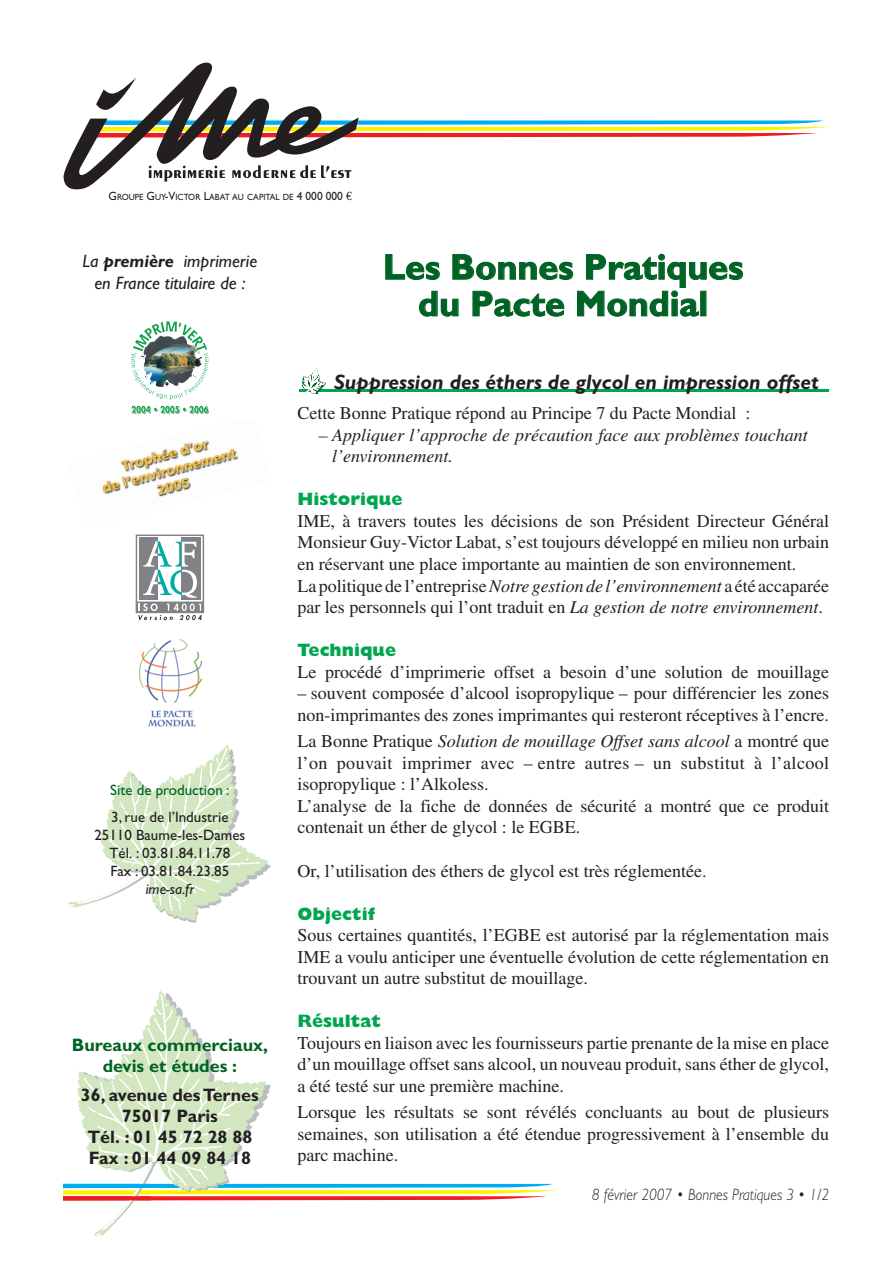
<style>
.page{position:relative;width:893px;height:1263px;background:#fff}
.page>*{position:absolute;margin:0;border:0;box-sizing:border-box;transform-origin:0 0}
.t1{font:700 36px/36.6px "Gill Sans";color:#006224;text-align:center}
.t2{font:italic 700 21px "Gill Sans";color:#231f20}
.t3{font:18px/21.6px "Times";color:#231f20}
.t4{font:italic 18px/21.6px "Times";color:#231f20}
.t5{font:700 18px/21px "Gill Sans";color:#231f20;text-align:center}
.t6{font:italic 18px/21.6px "Gill Sans";color:#231f20;text-align:center}
.t7{font:800 18px "Gill Sans";color:#00a54f}
.t8{font:700 18px/21px "Gill Sans";color:#006224;text-align:center}
.t9{font:italic 300 16.5px "Gill Sans";color:#231f20;scale:.9 1}
.t10{font:15px/18px "Gill Sans";color:#231f20;text-align:center}
.t11{font:15px "Gill Sans";color:#006224}
.t12{font:italic 15px "Gill Sans";color:#231f20}
.t13{font:9px "Gill Sans";color:#231f20;scale:.95 1}
.s1{font-size:12px}
.s2{font-family:"Euro Serif";font-size:12px}
.s3{font-weight:700}
.s4{font-style:italic}
</style>
<div class="page">
<svg style="left:64px;top:63px;width:765px;height:126px"></svg>
<hr style="left:299px;top:389px;width:530px;height:3px;background:#00a54f">
<svg style="left:300px;top:368px;width:26px;height:29px"></svg>
<svg style="left:64px;top:994px;width:492px;height:242px"></svg>
<img style="left:102px;top:440px;width:137px;height:57px">
<svg style="left:68px;top:744px;width:203px;height:179px"></svg>
<img style="left:131px;top:321px;width:78px;height:93px">
<div style="left:136px;top:602px;width:68px;height:11px;border:1px solid #808285"></div>
<div style="left:136px;top:535px;width:68px;height:68px;border:1px solid #808285"></div>
<div style="left:139px;top:538px;width:19px;height:62px;background:#808285"></div>
<div style="left:182px;top:538px;width:19px;height:62px;background:#808285"></div>
<svg style="left:143px;top:541px;width:54px;height:57px"></svg>
<svg style="left:138px;top:604px;width:64px;height:16px"></svg>
<img style="left:139px;top:640px;width:62px;height:86px">
<p class="t13" style="left:109px;top:193px;width:258px"><span class="s1">G</span>ROUPE <span class="s1">G</span>UY<span class="s1">-V</span>ICTOR <span class="s1">L</span>ABAT AU CAPITAL DE <span class="s1">4 000 000</span> <span class="s2">€</span></p>
<p class="t6" style="left:83px;top:253px;width:176px">La <span class="s3">première</span> imprimerie en France titulaire de :</p>
<h1 class="t1" style="left:383px;top:253px;width:362px">Les Bonnes Pratiques du Pacte Mondial</h1>
<p class="t11" style="left:110px;top:785px;width:121px">Site de production :</p>
<p class="t10" style="left:94px;top:809px;width:152px">3, rue de l’Industrie<br>25110 Baume-les-Dames<br>Tél. : 03.81.84.11.78<br>Fax : 03.81.84.23.85</p>
<p class="t12" style="left:146px;top:884px;width:50px">ime-sa.fr</p>
<p class="t8" style="left:72px;top:1036px;width:198px">Bureaux commerciaux, devis et études :</p>
<p class="t5" style="left:81px;top:1087px;width:179px">36, avenue des Ternes<br>75017 Paris<br>Tél. : 01 45 72 28 88<br>Fax : 01 44 09 84 18</p>
<p class="t2" style="left:334px;top:375px;width:486px">Suppression des éthers de glycol en impression offset</p>
<p class="t3" style="left:297px;top:404px;width:455px">Cette Bonne Pratique répond au Principe 7 du Pacte Mondial :</p>
<p class="t4" style="left:332px;top:426px;width:477px;text-indent:-13px">– Appliquer l’approche de précaution face aux problèmes touchant l’environnement.</p>
<p class="t7" style="left:297px;top:493px;width:106px">Historique</p>
<p class="t3" style="left:297px;top:512px;width:533px">IME, à travers toutes les décisions de son Président Directeur Général Monsieur Guy-Victor Labat, s’est toujours développé en milieu non urbain en réservant une place importante au maintien de son environnement.<br>La politique de l’entreprise <span class="s4">Notre gestion de l’environnement</span> a été accaparée par les personnels qui l’ont traduit en <span class="s4">La gestion de notre environnement</span>.</p>
<p class="t7" style="left:297px;top:644px;width:100px">Technique</p>
<p class="t3" style="left:297px;top:663px;width:533px">Le procédé d’imprimerie offset a besoin d’une solution de mouillage</p>
<p class="t3" style="left:297px;top:684px;width:533px">– souvent composée d’alcool isopropylique – pour différencier les zones non-imprimantes des zones imprimantes qui resteront réceptives à l’encre.</p>
<p class="t3" style="left:297px;top:732px;width:533px">La Bonne Pratique <span class="s4">Solution de mouillage Offset sans alcool</span> a montré que l’on pouvait imprimer avec – entre autres – un substitut à l’alcool isopropylique : l’Alkoless.<br>L’analyse de la fiche de données de sécurité a montré que ce produit contenait un éther de glycol : le EGBE.</p>
<p class="t3" style="left:297px;top:862px;width:411px">Or, l’utilisation des éthers de glycol est très réglementée.</p>
<p class="t7" style="left:297px;top:907px;width:79px">Objectif</p>
<p class="t3" style="left:297px;top:926px;width:533px;text-align:justify">Sous certaines quantités, l’EGBE est autorisé par la réglementation mais IME a voulu anticiper une éventuelle évolution de cette réglementation en trouvant un autre substitut de mouillage.</p>
<p class="t7" style="left:297px;top:1015px;width:85px">Résultat</p>
<p class="t3" style="left:297px;top:1034px;width:533px;text-align:justify">Toujours en liaison avec les fournisseurs partie prenante de la mise en place d’un mouillage offset sans alcool, un nouveau produit, sans éther de glycol, a été testé sur une première machine.</p>
<p class="t3" style="left:297px;top:1103px;width:533px;text-align:justify">Lorsque les résultats se sont révélés concluants au bout de plusieurs semaines, son utilisation a été étendue progressivement à l’ensemble du parc machine.</p>
<p class="t9" style="left:592px;top:1189px;width:265px">8 février 2007 • Bonnes Pratiques 3 • 1/2</p>
</div>
